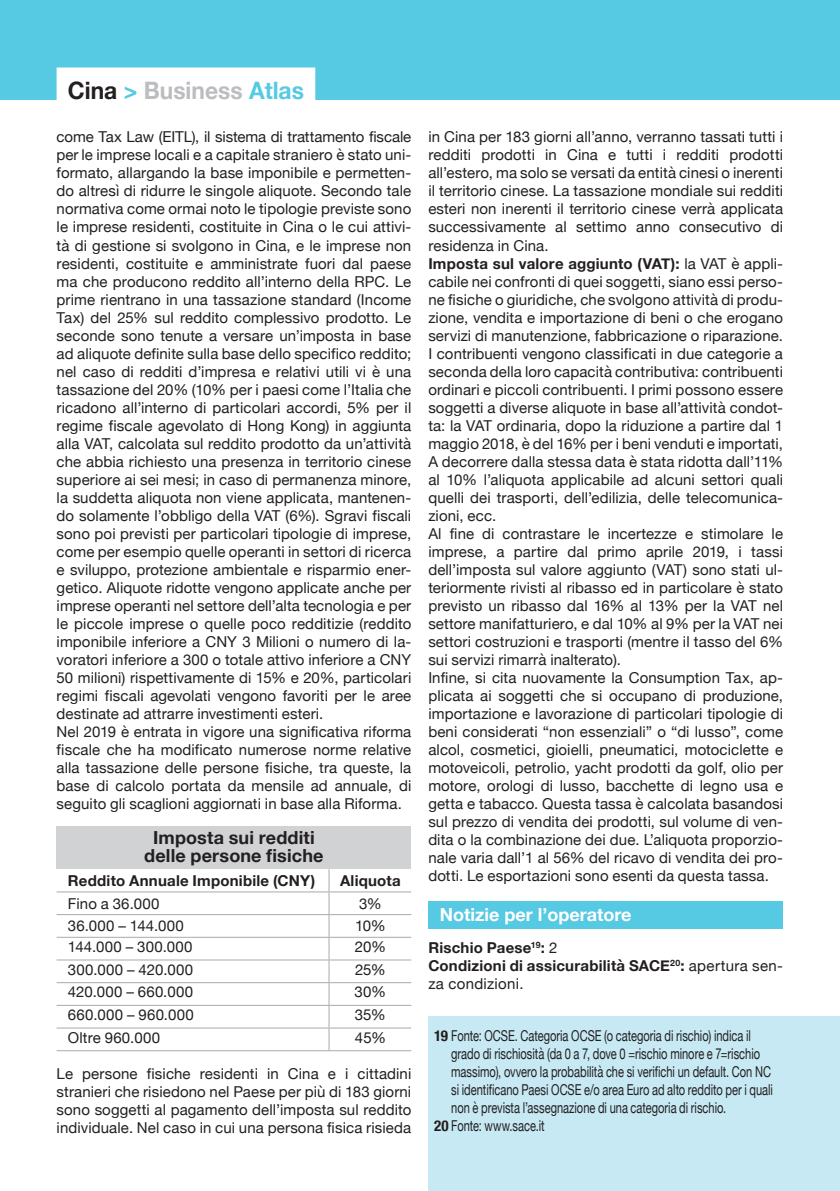
<style>
.page{position:relative;width:840px;height:1191px;background:#fff}
.page>*{position:absolute;margin:0;border:0;box-sizing:border-box;transform-origin:0 0}
.t1{font:700 24px "Helvetica Neue";color:#bcbdc0;scale:.95 1}
.t2{font:700 18px "Helvetica Neue";letter-spacing:.01em;color:#231f20}
.t3{font:700 18px "Helvetica Neue";color:#fff}
.t4{font:15px/18px "Helvetica Neue";letter-spacing:.005em;color:#231f20;text-align:justify}
.t5{font:15px/18px "Helvetica Neue";letter-spacing:.005em;color:#231f20;scale:.74 1}
.t6{font:700 15px/18px "Helvetica Neue";letter-spacing:.015em;color:#231f20}
.s1{color:#231f20}
.s2{color:#56c9e3}
.s3{font-weight:700}
.s4{font-weight:400}
.s5{font-weight:700;font-stretch:condensed}
</style>
<div class="page">
<div style="left:57px;top:826px;width:354px;height:43px;background:#d1d2d4"></div>
<hr style="left:57px;top:891px;width:272px;height:1px;background:#a8a9ad">
<hr style="left:329px;top:891px;width:82px;height:1px;background:#a8a9ad">
<hr style="left:57px;top:914px;width:272px;height:1px;background:#a8a9ad">
<hr style="left:329px;top:914px;width:82px;height:1px;background:#a8a9ad">
<hr style="left:57px;top:936px;width:272px;height:1px;background:#a8a9ad">
<hr style="left:329px;top:936px;width:82px;height:1px;background:#a8a9ad">
<hr style="left:57px;top:959px;width:272px;height:1px;background:#a8a9ad">
<hr style="left:329px;top:959px;width:82px;height:1px;background:#a8a9ad">
<hr style="left:57px;top:982px;width:272px;height:1px;background:#a8a9ad">
<hr style="left:329px;top:982px;width:82px;height:1px;background:#a8a9ad">
<hr style="left:57px;top:1004px;width:272px;height:1px;background:#a8a9ad">
<hr style="left:329px;top:1004px;width:82px;height:1px;background:#a8a9ad">
<hr style="left:57px;top:1027px;width:272px;height:1px;background:#a8a9ad">
<hr style="left:329px;top:1027px;width:82px;height:1px;background:#a8a9ad">
<svg style="left:328px;top:869px;width:1px;height:181px"></svg>
<hr style="left:57px;top:1050px;width:272px;height:1px;background:#a8a9ad">
<hr style="left:329px;top:1050px;width:82px;height:1px;background:#a8a9ad">
<div style="left:428px;top:901px;width:354px;height:27px;background:#56c9e3"></div>
<div style="left:0;top:0;width:839px;height:99px;background:#56c9e3"></div>
<div style="left:57px;top:67px;width:258px;height:36px;background:#fff"></div>
<div style="left:428px;top:1017px;width:411px;height:174px;background:#c7e9f4"></div>
<p class="t1" style="left:68px;top:72px;width:250px"><span class="s1">Cina</span> <span class="s2">&gt;</span> Business <span class="s2">Atlas</span></p>
<p class="t4" style="left:57px;top:129px;width:356px">come Tax Law (EITL), il sistema di trattamento fiscale per le imprese locali e a capitale straniero è stato uni&shy;formato, allargando la base imponibile e permetten&shy;do altresì di ridurre le singole aliquote. Secondo tale normativa come ormai noto le tipologie previste sono le imprese residenti, costituite in Cina o le cui attivi&shy;tà di gestione si svolgono in Cina, e le imprese non residenti, costituite e amministrate fuori dal paese ma che producono reddito all’interno della RPC. Le prime rientrano in una tassazione standard (Income Tax) del 25% sul reddito complessivo prodotto. Le seconde sono tenute a versare un’imposta in base ad aliquote definite sulla base dello specifico reddito; nel caso di redditi d’impresa e relativi utili vi è una tassazione del 20% (10% per i paesi come l’Italia che ricadono all’interno di particolari accordi, 5% per il regime fiscale agevolato di Hong Kong) in aggiunta alla VAT, calcolata sul reddito prodotto da un’attività che abbia richiesto una presenza in territorio cinese superiore ai sei mesi; in caso di permanenza minore, la suddetta aliquota non viene applicata, mantenen&shy;do solamente l’obbligo della VAT (6%). Sgravi fiscali sono poi previsti per particolari tipologie di imprese, come per esempio quelle operanti in settori di ricerca e sviluppo, protezione ambientale e risparmio ener&shy;getico. Aliquote ridotte vengono applicate anche per imprese operanti nel settore dell’alta tecnologia e per le piccole imprese o quelle poco redditizie (reddito imponibile inferiore a CNY 3 Milioni o numero di la&shy;voratori inferiore a 300 o totale attivo inferiore a CNY 50 milioni) rispettivamente di 15% e 20%, particolari regimi fiscali agevolati vengono favoriti per le aree destinate ad attrarre investimenti esteri.</p>
<p class="t4" style="left:57px;top:723px;width:356px">Nel 2019 è entrata in vigore una significativa riforma fiscale che ha modificato numerose norme relative alla tassazione delle persone fisiche, tra queste, la base di calcolo portata da mensile ad annuale, di seguito gli scaglioni aggiornati in base alla Riforma.</p>
<p class="t2" style="left:153px;top:823px;width:163px">Imposta sui redditi</p>
<p class="t2" style="left:144px;top:841px;width:181px">delle persone fisiche</p>
<p class="t6" style="left:68px;top:872px;width:249px">Reddito Annuale Imponibile (CNY)</p>
<p class="t6" style="left:340px;top:872px;width:62px">Aliquota</p>
<p class="t4" style="left:68px;top:895px;width:93px">Fino a 36.000</p>
<p class="t4" style="left:359px;top:895px;width:24px">3%</p>
<p class="t4" style="left:68px;top:918px;width:117px">36.000 – 144.000</p>
<p class="t4" style="left:355px;top:918px;width:32px">10%</p>
<p class="t4" style="left:68px;top:938px;width:126px">144.000 – 300.000</p>
<p class="t4" style="left:354px;top:938px;width:33px">20%</p>
<p class="t4" style="left:68px;top:961px;width:127px">300.000 – 420.000</p>
<p class="t4" style="left:355px;top:961px;width:32px">25%</p>
<p class="t4" style="left:68px;top:984px;width:127px">420.000 – 660.000</p>
<p class="t4" style="left:354px;top:984px;width:33px">30%</p>
<p class="t4" style="left:68px;top:1006px;width:127px">660.000 – 960.000</p>
<p class="t4" style="left:354px;top:1006px;width:33px">35%</p>
<p class="t4" style="left:68px;top:1029px;width:94px">Oltre 960.000</p>
<p class="t4" style="left:354px;top:1029px;width:33px">45%</p>
<p class="t4" style="left:57px;top:1065px;width:356px">Le persone fisiche residenti in Cina e i cittadini stranieri che risiedono nel Paese per più di 183 giorni sono soggetti al pagamento dell’imposta sul reddito individuale. Nel caso in cui una persona fisica risieda</p>
<p class="t4" style="left:428px;top:129px;width:356px">in Cina per 183 giorni all’anno, verranno tassati tutti i redditi prodotti in Cina e tutti i redditi prodotti all’estero, ma solo se versati da entità cinesi o inerenti il territorio cinese. La tassazione mondiale sui redditi esteri non inerenti il territorio cinese verrà applicata successivamente al settimo anno consecutivo di residenza in Cina.</p>
<p class="t4" style="left:428px;top:255px;width:356px"><span class="s3">Imposta sul valore aggiunto (VAT):</span> la VAT è appli&shy;cabile nei confronti di quei soggetti, siano essi perso&shy;ne fisiche o giuridiche, che svolgono attività di produ&shy;zione, vendita e importazione di beni o che erogano servizi di manutenzione, fabbricazione o riparazione.<br>I contribuenti vengono classificati in due categorie a seconda della loro capacità contributiva: contribuenti ordinari e piccoli contribuenti. I primi possono essere soggetti a diverse aliquote in base all’attività condot&shy;ta: la VAT ordinaria, dopo la riduzione a partire dal 1 maggio 2018, è del 16% per i beni venduti e importati, A decorrere dalla stessa data è stata ridotta dall’11% al 10% l’aliquota applicabile ad alcuni settori quali quelli dei trasporti, dell’edilizia, delle telecomunica&shy;zioni, ecc.</p>
<p class="t4" style="left:428px;top:525px;width:356px">Al fine di contrastare le incertezze e stimolare le imprese, a partire dal primo aprile 2019, i tassi dell’imposta sul valore aggiunto (VAT) sono stati ul&shy;teriormente rivisti al ribasso ed in particolare è stato previsto un ribasso dal 16% al 13% per la VAT nel settore manifatturiero, e dal 10% al 9% per la VAT nei settori costruzioni e trasporti (mentre il tasso del 6% sui servizi rimarrà inalterato).</p>
<p class="t4" style="left:428px;top:669px;width:356px">Infine, si cita nuovamente la Consumption Tax, ap&shy;plicata ai soggetti che si occupano di produzione, importazione e lavorazione di particolari tipologie di beni considerati “non essenziali” o “di lusso”, come alcol, cosmetici, gioielli, pneumatici, motociclette e motoveicoli, petrolio, yacht prodotti da golf, olio per motore, orologi di lusso, bacchette di legno usa e getta e tabacco. Questa tassa è calcolata basandosi sul prezzo di vendita dei prodotti, sul volume di ven&shy;dita o la combinazione dei due. L’aliquota proporzio&shy;nale varia dall’1 al 56% del ricavo di vendita dei pro&shy;dotti. Le esportazioni sono esenti da questa tassa.</p>
<p class="t3" style="left:439px;top:900px;width:193px">Notizie per l’operatore</p>
<p class="t6" style="left:428px;top:938px;width:130px">Rischio Paese<sup>19</sup>: <span class="s4">2</span></p>
<p class="t6" style="left:428px;top:956px;width:356px">Condizioni di assicurabilità SACE<sup>20</sup>: <span class="s4">apertura sen&shy;za condizioni.</span></p>
<p class="t5" style="left:451px;top:1027px;width:436px;text-indent:-17px"><span class="s5">19</span> Fonte: OCSE. Categoria OCSE (o categoria di rischio) indica il grado di rischiosità (da 0 a 7, dove 0 =rischio minore e 7=rischio massimo), ovvero la probabilità che si verifichi un default. Con NC si identificano Paesi OCSE e/o area Euro ad alto reddito per i quali non è prevista l’assegnazione di una categoria di rischio.</p>
<p class="t5" style="left:434px;top:1117px;width:151px"><span class="s5">20</span> Fonte: www.sace.it</p>
</div>
